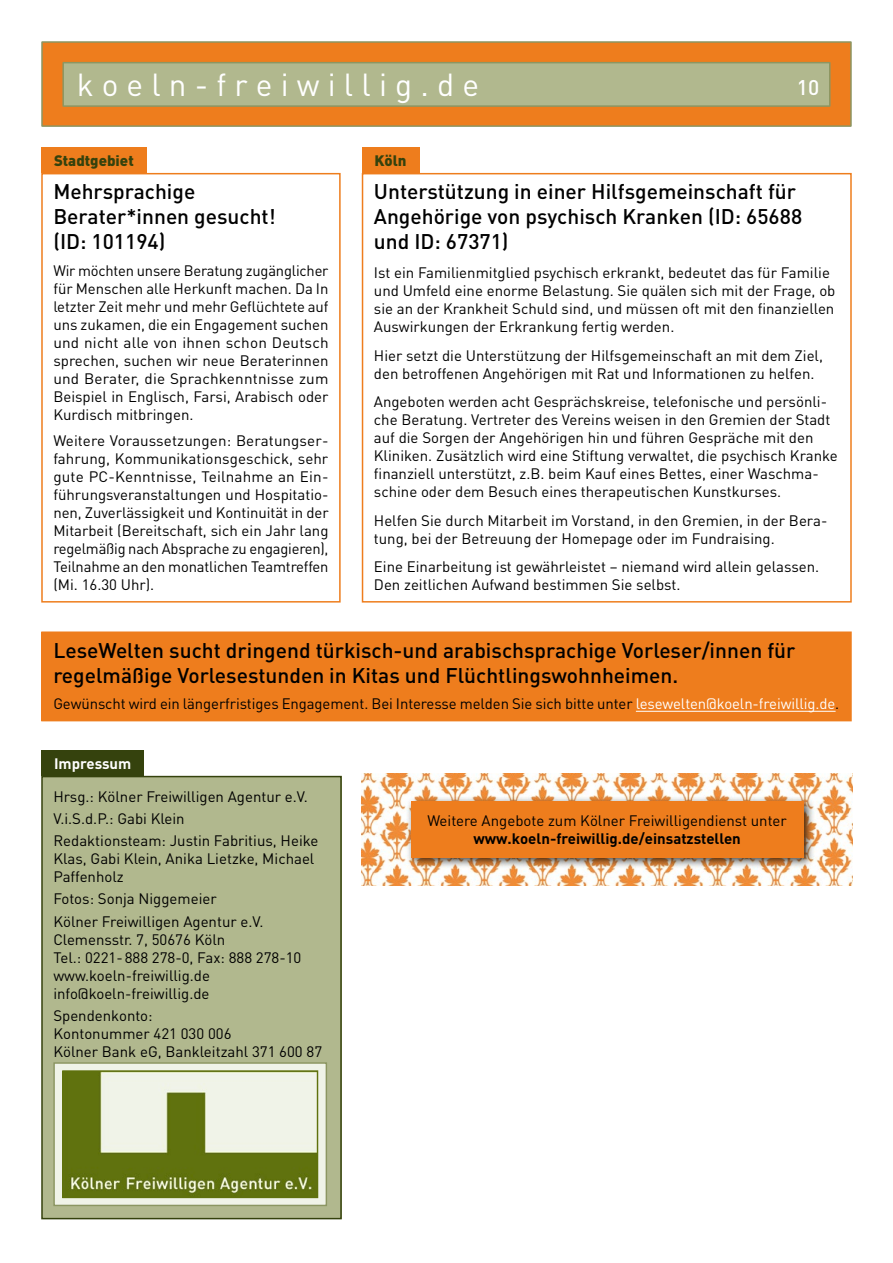
<style>
.page{position:relative;width:893px;height:1263px;background:#fff}
.page>*{position:absolute;margin:0;border:0;box-sizing:border-box;transform-origin:0 0}
.t1{font:31.5px "DIN Pro";color:#fff}
.t2{font:500 21px/25.2px "DIN Pro";color:#000}
.t3{font:500 21px "DIN Pro";color:#fff}
.t4{font:15px/18px "DIN Pro";color:#000}
.t5{font:700 15px "DIN Pro";color:#000}
.t6{font:900 15px "DIN Pro";color:#35420d}
.t7{font:700 15px "DIN Pro";color:#fff}
.s1{color:#fff}
</style>
<div class="page">
<div style="left:42px;top:42px;width:809px;height:84px;background:#ee7d1d"></div>
<div style="left:41px;top:41px;width:811px;height:86px;border:2px solid #8c9662"></div>
<div style="left:63px;top:63px;width:767px;height:43px;background:#b1b88e"></div>
<div style="left:62px;top:62px;width:768px;height:45px;border:2px solid #8c9662"></div>
<div style="left:42px;top:632px;width:809px;height:89px;background:#ee7d1d"></div>
<hr style="left:636px;top:711px;width:200px;height:1px;background:#fff">
<div style="left:41px;top:631px;width:811px;height:90px;border:2px solid #ee7d1d"></div>
<img style="left:362px;top:773px;width:490px;height:112px">
<div style="left:405px;top:795px;width:410px;height:74px;background:#000;opacity:.75"></div>
<div style="left:411px;top:801px;width:392px;height:56px;background:#ee7d1d"></div>
<div style="left:41px;top:750px;width:103px;height:26px;background:#35420d"></div>
<div style="left:42px;top:776px;width:299px;height:442px;background:#b1b88e"></div>
<div style="left:53px;top:1062px;width:274px;height:144px;background:#f0f3e8;border:1px solid #8c9662"></div>
<img style="left:64px;top:1072px;width:252px;height:124px">
<div style="left:62px;top:1070px;width:256px;height:128px;border:1px solid #5f710d"></div>
<div style="left:41px;top:776px;width:301px;height:443px;border:2px solid #35420d"></div>
<div style="left:41px;top:147px;width:106px;height:26px;background:#ee7d1d"></div>
<div style="left:41px;top:173px;width:300px;height:429px;border:2px solid #ee7d1d"></div>
<div style="left:362px;top:147px;width:57px;height:26px;background:#ee7d1d"></div>
<div style="left:362px;top:173px;width:490px;height:429px;border:2px solid #ee7d1d"></div>
<h1 class="t1" style="left:77px;top:64px;width:404px">k o e l n - f r e i w i l l i g . d e</h1>
<h2 class="t3" style="left:797px;top:73px;width:24px">10</h2>
<p class="t6" style="left:54px;top:150px;width:81px">Stadtgebiet</p>
<h2 class="t2" style="left:53px;top:178px;width:224px">Mehrsprachige<br>Berater*innen gesucht! (ID: 101194)</h2>
<p class="t4" style="left:53px;top:261px;width:277px;text-align:justify">Wir möchten unsere Beratung zugänglicher für Menschen alle Herkunft machen. Da In letzter Zeit mehr und mehr Geflüchtete auf uns zukamen, die ein Engagement suchen und nicht alle von ihnen schon Deutsch sprechen, suchen wir neue Beraterinnen und Berater, die Sprachkenntnisse zum Beispiel in Englisch, Farsi, Arabisch oder Kurdisch mitbringen.</p>
<p class="t4" style="left:53px;top:431px;width:277px;text-align:justify">Weitere Voraussetzungen: Beratungser&shy;fahrung, Kommunikationsgeschick, sehr gute PC-Kenntnisse, Teilnahme an Ein&shy;führungsveranstaltungen und Hospitatio&shy;nen, Zuverlässigkeit und Kontinuität in der Mitarbeit (Bereitschaft, sich ein Jahr lang regelmäßig nach Absprache zu engagieren), Teilnahme an den monatlichen Teamtreffen (Mi. 16.30 Uhr).</p>
<p class="t6" style="left:375px;top:150px;width:34px">Köln</p>
<h2 class="t2" style="left:374px;top:178px;width:430px">Unterstützung in einer Hilfsgemeinschaft für<br>Angehörige von psychisch Kranken (ID: 65688 und ID: 67371)</h2>
<p class="t4" style="left:374px;top:263px;width:463px">Ist ein Familienmitglied psychisch erkrankt, bedeutet das für Familie und Umfeld eine enorme Belastung. Sie quälen sich mit der Frage, ob sie an der Krankheit Schuld sind, und müssen oft mit den finanziellen Auswirkungen der Erkrankung fertig werden.</p>
<p class="t4" style="left:374px;top:346px;width:451px">Hier setzt die Unterstützung der Hilfsgemeinschaft an mit dem Ziel, den betroffenen Angehörigen mit Rat und Informationen zu helfen.</p>
<p class="t4" style="left:374px;top:392px;width:465px">Angeboten werden acht Gesprächskreise, telefonische und persönli&shy;che Beratung. Vertreter des Vereins weisen in den Gremien der Stadt auf die Sorgen der Angehörigen hin und führen Gespräche mit den Kliniken. Zusätzlich wird eine Stiftung verwaltet, die psychisch Kranke finanziell unterstützt, z.B. beim Kauf eines Bettes, einer Waschma&shy;schine oder dem Besuch eines therapeutischen Kunstkurses.</p>
<p class="t4" style="left:374px;top:511px;width:455px">Helfen Sie durch Mitarbeit im Vorstand, in den Gremien, in der Bera&shy;tung, bei der Betreuung der Homepage oder im Fundraising.</p>
<p class="t4" style="left:374px;top:557px;width:447px">Eine Einarbeitung ist gewährleistet – niemand wird allein gelassen.<br>Den zeitlichen Aufwand bestimmen Sie selbst.</p>
<h2 class="t2" style="left:53px;top:636px;width:743px">LeseWelten sucht dringend türkisch-und arabischsprachige Vorleser/innen für regelmäßige Vorlesestunden in Kitas und Flüchtlingswohnheimen.</h2>
<p class="t4" style="left:53px;top:694px;width:787px">Gewünscht wird ein längerfristiges Engagement. Bei Interesse melden Sie sich bitte unter <span class="s1">lesewelten@koeln-freiwillig.de</span>.</p>
<p class="t7" style="left:54px;top:753px;width:79px">Impressum</p>
<p class="t4" style="left:53px;top:784px;width:267px;line-height:22.2px">Hrsg.: Kölner Freiwilligen Agentur e.V.<br>V.i.S.d.P.: Gabi Klein<br>Redaktionsteam: Justin Fabritius, Heike</p>
<p class="t4" style="left:53px;top:849px;width:263px">Klas, Gabi Klein, Anika Lietzke, Michael<br>Paffenholz</p>
<p class="t4" style="left:53px;top:887px;width:212px;line-height:22.2px">Fotos: Sonja Niggemeier<br>Kölner Freiwilligen Agentur e.V.</p>
<p class="t4" style="left:53px;top:929px;width:250px">Clemensstr. 7, 50676 Köln<br>Tel.: 0221-888 278-0, Fax: 888 278-10 www.koeln-freiwillig.de info@koeln-freiwillig.de</p>
<p class="t4" style="left:53px;top:1006px;width:270px">Spendenkonto:<br>Kontonummer 421 030 006<br>Kölner Bank eG, Bankleitzahl 371 600 87</p>
<p class="t4" style="left:427px;top:811px;width:361px">Weitere Angebote zum Kölner Freiwilligendienst unter</p>
<p class="t5" style="left:473px;top:828px;width:269px">www.koeln-freiwillig.de/einsatzstellen</p>
</div>
